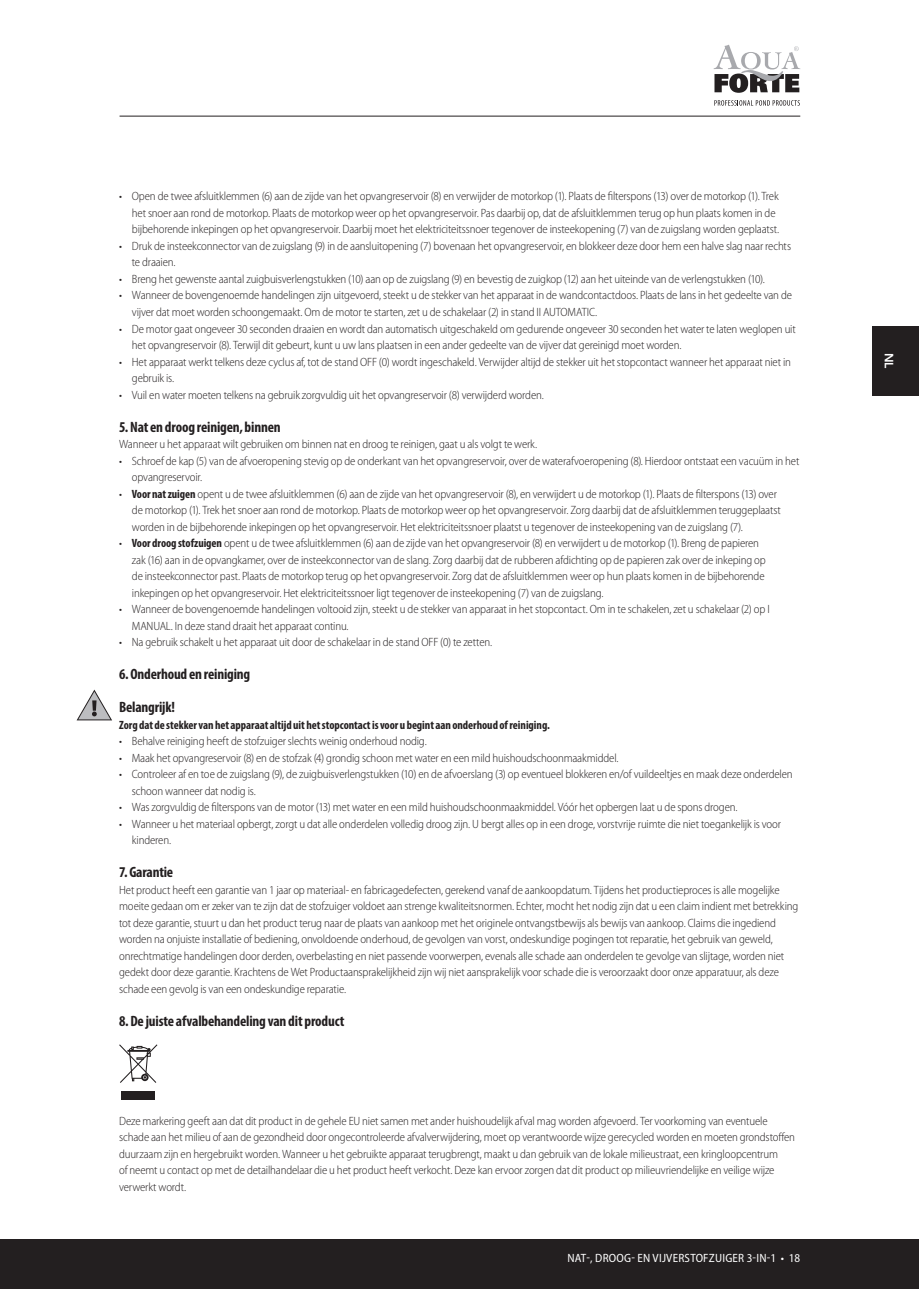
<style>
.page{position:relative;width:919px;height:1289px;background:#fff}
.page>*{position:absolute;margin:0;border:0;box-sizing:border-box;transform-origin:0 0}
.t1{font:700 condensed 15px "Myriad Pro";letter-spacing:-.015em;color:#231f20}
.t2{font:300 semi-condensed 12px/16.5px "Myriad Pro";letter-spacing:-.015em;color:#231f20}
.t3{font:700 condensed 12px "Myriad Pro";letter-spacing:-.005em;color:#231f20}
.t4{font:semi-condensed 12px "Myriad Pro";letter-spacing:.02em;color:#fff}
.t5{font:800 12px "Avenir LT Std";color:#fff}
.s1{font-weight:700;font-stretch:condensed}
</style>
<div class="page">
<div style="left:0;top:1238px;width:918px;height:50px;background:#231f20"></div>
<svg style="left:119px;top:1044px;width:38px;height:38px"></svg>
<div style="left:121px;top:1091px;width:34px;height:8px;background:#231f20"></div>
<svg style="left:713px;top:45px;width:87px;height:48px"></svg>
<svg style="left:714px;top:100px;width:85px;height:6px"></svg>
<hr style="left:119px;top:116px;width:681px;height:1px;background:#231f20">
<div style="left:872px;top:325px;width:46px;height:70px;background:#231f20"></div>
<svg style="left:77px;top:689px;width:35px;height:31px"></svg>
<p class="t2" style="left:132px;top:188px;width:649px;text-indent:-13px">• Open de twee afsluitklemmen (6) aan de zijde van het opvangreservoir (8) en verwijder de motorkop (1). Plaats de filterspons (13) over de motorkop (1). Trek het snoer aan rond de motorkop. Plaats de motorkop weer op het opvangreservoir. Pas daarbij op, dat de afsluitklemmen terug op hun plaats komen in de bijbehorende inkepingen op het opvangreservoir. Daarbij moet het elektriciteitssnoer tegenover de insteekopening (7) van de zuigslang worden geplaatst.</p>
<p class="t2" style="left:132px;top:238px;width:660px;text-indent:-13px">• Druk de insteekconnector van de zuigslang (9) in de aansluitopening (7) bovenaan het opvangreservoir, en blokkeer deze door hem een halve slag naar rechts te draaien.</p>
<p class="t2" style="left:119px;top:271px;width:647px">• Breng het gewenste aantal zuigbuisverlengstukken (10) aan op de zuigslang (9) en bevestig de zuigkop (12) aan het uiteinde van de verlengstukken (10).</p>
<p class="t2" style="left:132px;top:287px;width:661px;text-indent:-13px">• Wanneer de bovengenoemde handelingen zijn uitgevoerd, steekt u de stekker van het apparaat in de wandcontactdoos. Plaats de lans in het gedeelte van de vijver dat moet worden schoongemaakt. Om de motor te starten, zet u de schakelaar (2) in stand II AUTOMATIC.</p>
<p class="t2" style="left:132px;top:320px;width:665px;text-indent:-13px">• De motor gaat ongeveer 30 seconden draaien en wordt dan automatisch uitgeschakeld om gedurende ongeveer 30 seconden het water te laten weglopen uit het opvangreservoir (8). Terwijl dit gebeurt, kunt u uw lans plaatsen in een ander gedeelte van de vijver dat gereinigd moet worden.</p>
<p class="t2" style="left:132px;top:353px;width:660px;text-indent:-13px">• Het apparaat werkt telkens deze cyclus af, tot de stand OFF (0) wordt ingeschakeld. Verwijder altijd de stekker uit het stopcontact wanneer het apparaat niet in gebruik is.</p>
<p class="t2" style="left:119px;top:386px;width:426px">• Vuil en water moeten telkens na gebruik zorgvuldig uit het opvangreservoir (8) verwijderd worden.</p>
<p class="t1" style="left:119px;top:417px;width:163px">5. Nat en droog reinigen, binnen</p>
<p class="t2" style="left:119px;top:436px;width:419px">Wanneer u het apparaat wilt gebruiken om binnen nat en droog te reinigen, gaat u als volgt te werk.</p>
<p class="t2" style="left:132px;top:452px;width:669px;text-indent:-13px">• Schroef de kap (5) van de afvoeropening stevig op de onderkant van het opvangreservoir, over de waterafvoeropening (8). Hierdoor ontstaat een vacuüm in het opvangreservoir.</p>
<p class="t2" style="left:132px;top:485px;width:650px;text-indent:-13px">• <span class="s1">Voor nat zuigen</span> opent u de twee afsluitklemmen (6) aan de zijde van het opvangreservoir (8), en verwijdert u de motorkop (1). Plaats de filterspons (13) over de motorkop (1). Trek het snoer aan rond de motorkop. Plaats de motorkop weer op het opvangreservoir. Zorg daarbij dat de afsluitklemmen teruggeplaatst worden in de bijbehorende inkepingen op het opvangreservoir. Het elektriciteitssnoer plaatst u tegenover de insteekopening van de zuigslang (7).</p>
<p class="t2" style="left:132px;top:535px;width:635px;text-indent:-13px">• <span class="s1">Voor droog stofzuigen</span> opent u de twee afsluitklemmen (6) aan de zijde van het opvangreservoir (8) en verwijdert u de motorkop (1). Breng de papieren zak (16) aan in de opvangkamer, over de insteekconnector van de slang. Zorg daarbij dat de rubberen afdichting op de papieren zak over de inkeping op de insteekconnector past. Plaats de motorkop terug op het opvangreservoir. Zorg dat de afsluitklemmen weer op hun plaats komen in de bijbehorende inkepingen op het opvangreservoir. Het elektriciteitssnoer ligt tegenover de insteekopening (7) van de zuigslang.</p>
<p class="t2" style="left:132px;top:601px;width:639px;text-indent:-13px">• Wanneer de bovengenoemde handelingen voltooid zijn, steekt u de stekker van apparaat in het stopcontact. Om in te schakelen, zet u schakelaar (2) op I<br>MANUAL. In deze stand draait het apparaat continu.</p>
<p class="t2" style="left:119px;top:634px;width:374px">• Na gebruik schakelt u het apparaat uit door de schakelaar in de stand OFF (0) te zetten.</p>
<p class="t1" style="left:119px;top:664px;width:133px">6. Onderhoud en reiniging</p>
<p class="t1" style="left:119px;top:697px;width:57px">Belangrijk!</p>
<p class="t3" style="left:119px;top:717px;width:432px">Zorg dat de stekker van het apparaat altijd uit het stopcontact is voor u begint aan onderhoud of reiniging.</p>
<p class="t2" style="left:119px;top:733px;width:309px">• Behalve reiniging heeft de stofzuiger slechts weinig onderhoud nodig.</p>
<p class="t2" style="left:119px;top:749px;width:501px">• Maak het opvangreservoir (8) en de stofzak (4) grondig schoon met water en een mild huishoudschoonmaakmiddel.</p>
<p class="t2" style="left:132px;top:766px;width:662px;text-indent:-13px">• Controleer af en toe de zuigslang (9), de zuigbuisverlengstukken (10) en de afvoerslang (3) op eventueel blokkeren en/of vuildeeltjes en maak deze onderdelen schoon wanneer dat nodig is.</p>
<p class="t2" style="left:119px;top:799px;width:620px">• Was zorgvuldig de filterspons van de motor (13) met water en een mild huishoudschoonmaakmiddel. Vóór het opbergen laat u de spons drogen.</p>
<p class="t2" style="left:132px;top:815px;width:650px;text-indent:-13px">• Wanneer u het materiaal opbergt, zorgt u dat alle onderdelen volledig droog zijn. U bergt alles op in een droge, vorstvrije ruimte die niet toegankelijk is voor kinderen.</p>
<p class="t1" style="left:119px;top:862px;width:56px">7. Garantie</p>
<p class="t2" style="left:119px;top:881px;width:680px">Het product heeft een garantie van 1 jaar op materiaal- en fabricagedefecten, gerekend vanaf de aankoopdatum. Tijdens het productieproces is alle mogelijke moeite gedaan om er zeker van te zijn dat de stofzuiger voldoet aan strenge kwaliteitsnormen. Echter, mocht het nodig zijn dat u een claim indient met betrekking tot deze garantie, stuurt u dan het product terug naar de plaats van aankoop met het originele ontvangstbewijs als bewijs van aankoop. Claims die ingediend worden na onjuiste installatie of bediening, onvoldoende onderhoud, de gevolgen van vorst, ondeskundige pogingen tot reparatie, het gebruik van geweld, onrechtmatige handelingen door derden, overbelasting en niet passende voorwerpen, evenals alle schade aan onderdelen te gevolge van slijtage, worden niet gedekt door deze garantie. Krachtens de Wet Productaansprakelijkheid zijn wij niet aansprakelijk voor schade die is veroorzaakt door onze apparatuur, als deze schade een gevolg is van een ondeskundige reparatie.</p>
<p class="t1" style="left:119px;top:1011px;width:227px">8. De juiste afvalbehandeling van dit product</p>
<p class="t2" style="left:119px;top:1112px;width:677px">Deze markering geeft aan dat dit product in de gehele EU niet samen met ander huishoudelijk afval mag worden afgevoerd. Ter voorkoming van eventuele schade aan het milieu of aan de gezondheid door ongecontroleerde afvalverwijdering, moet op verantwoorde wijze gerecycled worden en moeten grondstoffen duurzaam zijn en hergebruikt worden. Wanneer u het gebruikte apparaat terugbrengt, maakt u dan gebruik van de lokale milieustraat, een kringloopcentrum<br>of neemt u contact op met de detailhandelaar die u het product heeft verkocht. Deze kan ervoor zorgen dat dit product op milieuvriendelijke en veilige wijze verwerkt wordt.</p>
<p class="t4" style="left:567px;top:1251px;width:234px">NAT-, DROOG- EN VIJVERSTOFZUIGER 3-IN-1 • 18</p>
<p class="t5" style="left:896px;top:352px;width:17px;rotate:90deg">NL</p>
</div>
